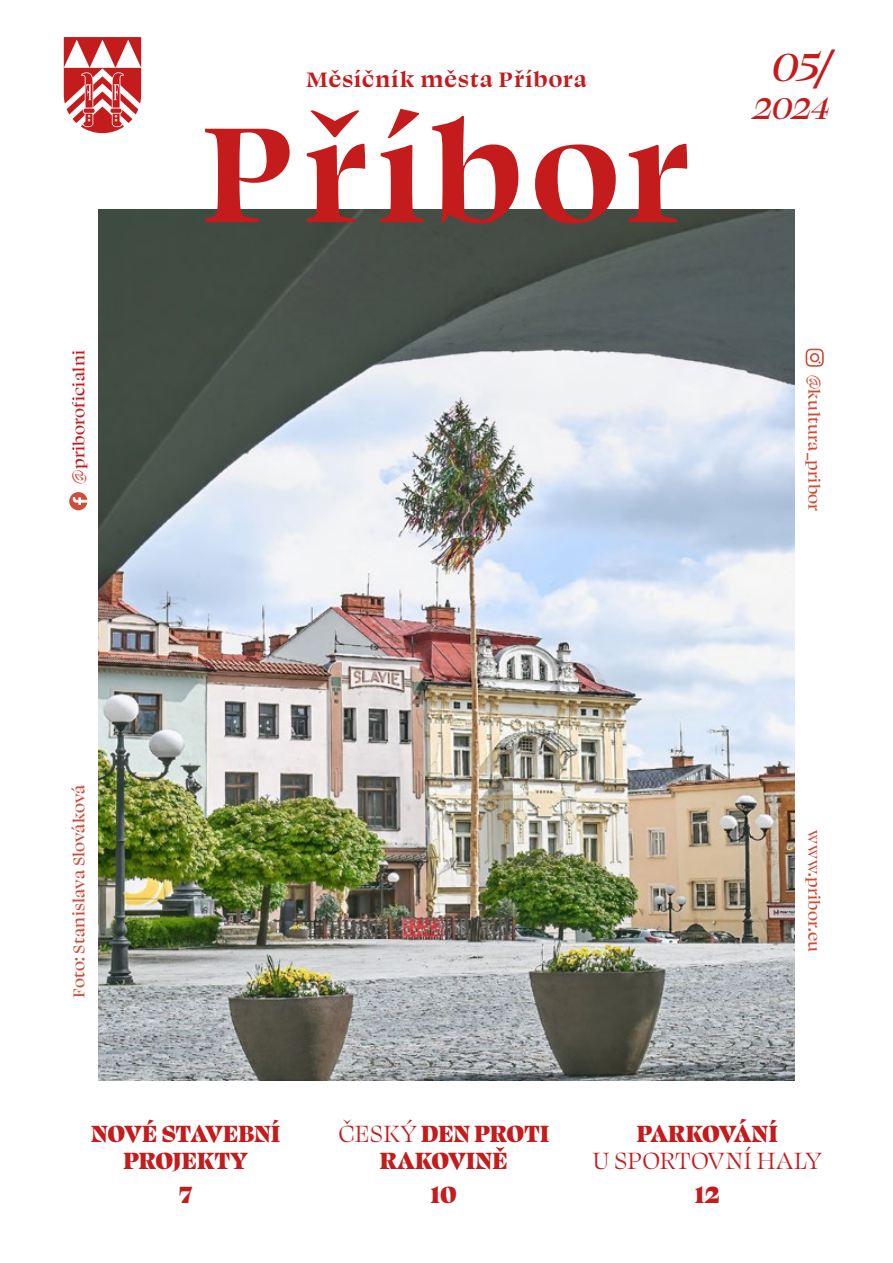
<style>
.page{position:relative;width:893px;height:1263px;background:#fff}
.page>*{position:absolute;margin:0;border:0;box-sizing:border-box;transform-origin:0 0}
.t1{font:700 155.7px "Swear Display";letter-spacing:.06em;color:#c41b1c}
.t2{font:italic 500 45px "Swear Display";color:#c41b1c}
.t3{font:italic 500 34.5px "Swear Display";color:#c41b1c}
.TITULKA_Obsah_2nd{font:900 27px/27px "Swear Display";letter-spacing:-.005em;color:#c41b1c;text-align:center}
.TITULKA_Obsah_2nd-2{font:27px/27px "Swear Display";letter-spacing:-.015em;color:#c41b1c;text-align:center}
.TITULKA_Obsah_No{font:900 27px "Swear Display";color:#c41b1c}
.t4{font:700 24px "Swear Display";letter-spacing:.05em;color:#c41b1c}
.TITULKA_Obsah_2nd-3{font:500 18px "Swear Display";letter-spacing:.015em;color:#cf4e39}
.TITULKA_Obsah_2nd-4{font:500 18px "Swear Display";letter-spacing:.015em;color:#c41b1c}
.s1{color:#cf4e39}
.s2{font-weight:400}
.s3{font-weight:900}
</style>
<div class="page">
<img style="left:99px;top:209px;width:695px;height:871px">
<svg style="left:64px;top:37px;width:77px;height:96px"></svg>
<svg style="left:69px;top:492px;width:18px;height:18px"></svg>
<svg style="left:806px;top:349px;width:18px;height:18px"></svg>
<p class="TITULKA_Obsah_2nd-4" style="left:67px;top:483px;width:135px;rotate:-90deg"><span class="s1">@</span>priboroficialni</p>
<p class="TITULKA_Obsah_2nd-3" style="left:67px;top:998px;width:215px;rotate:-90deg">Foto: Stanislava Slováková</p>
<p class="t4" style="left:306px;top:64px;width:282px">Měsíčník města Příbora</p>
<p class="t1" style="left:203px;top:72px;width:489px">Příbor</p>
<p class="t2" style="left:772px;top:39px;width:59px">05/</p>
<p class="t3" style="left:753px;top:86px;width:77px">2024</p>
<p class="TITULKA_Obsah_2nd-3" style="left:826px;top:375px;width:138px;rotate:90deg">@kultura_pribor</p>
<p class="TITULKA_Obsah_2nd-3" style="left:826px;top:830px;width:123px;rotate:90deg">www.pribor.eu</p>
<p class="TITULKA_Obsah_2nd" style="left:91px;top:1118px;width:191px">NOVÉ STAVEBNÍ<br>PROJEKTY</p>
<p class="TITULKA_Obsah_No" style="left:179px;top:1177px;width:15px">7</p>
<p class="TITULKA_Obsah_2nd" style="left:338px;top:1118px;width:212px"><span class="s2">ČESKÝ</span> DEN PROTI<br>RAKOVINĚ</p>
<p class="TITULKA_Obsah_No" style="left:431px;top:1177px;width:27px">10</p>
<p class="TITULKA_Obsah_2nd-2" style="left:593px;top:1119px;width:231px"><span class="s3">PARKOVÁNÍ<br></span>U SPORTOVNÍ HALY</p>
<p class="TITULKA_Obsah_No" style="left:695px;top:1177px;width:26px">12</p>
</div>
